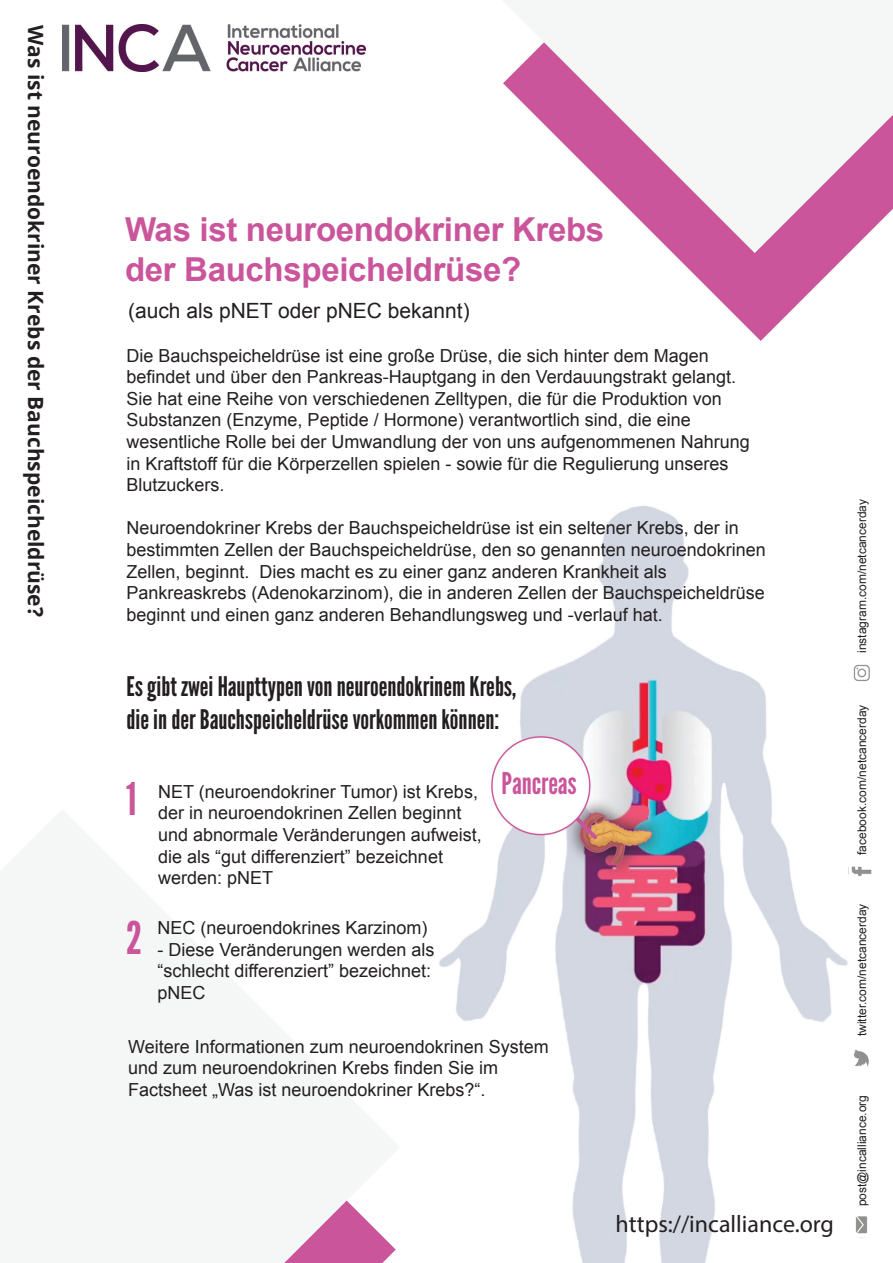
<style>
.page{position:relative;width:893px;height:1263px;background:#fff}
.page>*{position:absolute;margin:0;border:0;box-sizing:border-box;transform-origin:0 0}
.t1{font:45px "League Gothic";color:#ca559b}
.t2{font:700 33px/39.6px "Arial";letter-spacing:-.01em;color:#ca559b}
.t3{font:30px "League Gothic";letter-spacing:-.005em;color:#ca559b}
.t4{font:27px/32.4px "League Gothic";color:#231f20}
.t5{font:24px "Myriad Pro";color:#231f20}
.t6{font:700 21px "Open Sans";color:#231f20}
.t7{font:21px "Arial";color:#231f20}
.t8{font:18px/21.6px "Arial";color:#231f20}
.t9{font:12px "Arial";color:#231f20}
</style>
<div class="page">
<img style="left:62px;top:24px;width:803px;height:1238px">
<svg style="left:503px;top:253px;width:362px;height:88px"></svg>
<svg style="left:497px;top:24px;width:396px;height:229px;fill:#f5f7f7"></svg>
<svg style="left:62px;top:809px;width:338px;height:454px;fill:#f5f7f7"></svg>
<img style="left:62px;top:25px;width:303px;height:46px">
<img style="left:850px;top:1214px;width:18px;height:23px">
<img style="left:849px;top:1047px;width:20px;height:23px">
<img style="left:849px;top:859px;width:23px;height:25px">
<img style="left:850px;top:660px;width:20px;height:25px">
<p class="t6" style="left:50px;top:25px;width:593px;rotate:90deg">Was ist neuroendokriner Krebs der Bauchspeicheldrüse?</p>
<p class="t2" style="left:125px;top:211px;width:481px">Was ist neuroendokriner Krebs der Bauchspeicheldrüse?</p>
<p class="t7" style="left:128px;top:297px;width:343px">(auch als pNET oder pNEC bekannt)</p>
<p class="t8" style="left:127px;top:345px;width:625px">Die Bauchspeicheldrüse ist eine große Drüse, die sich hinter dem Magen befindet und über den Pankreas-Hauptgang in den Verdauungstrakt gelangt.<br>Sie hat eine Reihe von verschiedenen Zelltypen, die für die Produktion von Substanzen (Enzyme, Peptide / Hormone) verantwortlich sind, die eine wesentliche Rolle bei der Umwandlung der von uns aufgenommenen Nahrung in Kraftstoff für die Körperzellen spielen - sowie für die Regulierung unseres Blutzuckers.</p>
<p class="t8" style="left:127px;top:517px;width:641px">Neuroendokriner Krebs der Bauchspeicheldrüse ist ein seltener Krebs, der in bestimmten Zellen der Bauchspeicheldrüse, den so genannten neuroendokrinen Zellen, beginnt. Dies macht es zu einer ganz anderen Krankheit als Pankreaskrebs (Adenokarzinom), die in anderen Zellen der Bauchspeicheldrüse beginnt und einen ganz anderen Behandlungsweg und -verlauf hat.</p>
<p class="t4" style="left:127px;top:671px;width:391px">Es gibt zwei Haupttypen von neuroendokrinem Krebs, die in der Bauchspeicheldrüse vorkommen können:</p>
<p class="t3" style="left:502px;top:765px;width:77px">Pancreas</p>
<p class="t1" style="left:126px;top:772px;width:12px">1</p>
<p class="t8" style="left:158px;top:781px;width:325px">NET (neuroendokriner Tumor) ist Krebs, der in neuroendokrinen Zellen beginnt und abnormale Veränderungen aufweist, die als “gut differenziert” bezeichnet werden: pNET</p>
<p class="t8" style="left:157px;top:917px;width:272px">NEC (neuroendokrines Karzinom)</p>
<p class="t8" style="left:157px;top:939px;width:279px">- Diese Veränderungen werden als “schlecht differenziert” bezeichnet: pNEC</p>
<p class="t8" style="left:128px;top:1036px;width:422px">Weitere Informationen zum neuroendokrinen System und zum neuroendokrinen Krebs finden Sie im<br>Factsheet „Was ist neuroendokriner Krebs?“.</p>
<p class="t1" style="left:126px;top:911px;width:18px">2</p>
<h3 class="t5" style="left:616px;top:1209px;width:220px">https://incalliance.org</h3>
<p class="t9" style="left:854px;top:653px;width:156px;rotate:-90deg">instagram.com/netcancerday</p>
<p class="t9" style="left:854px;top:855px;width:152px;rotate:-90deg">facebook.com/netcancerday</p>
<p class="t9" style="left:854px;top:1036px;width:134px;rotate:-90deg">twitter.com/netcancerday</p>
<p class="t9" style="left:854px;top:1206px;width:113px;rotate:-90deg">post@incalliance.org</p>
</div>
